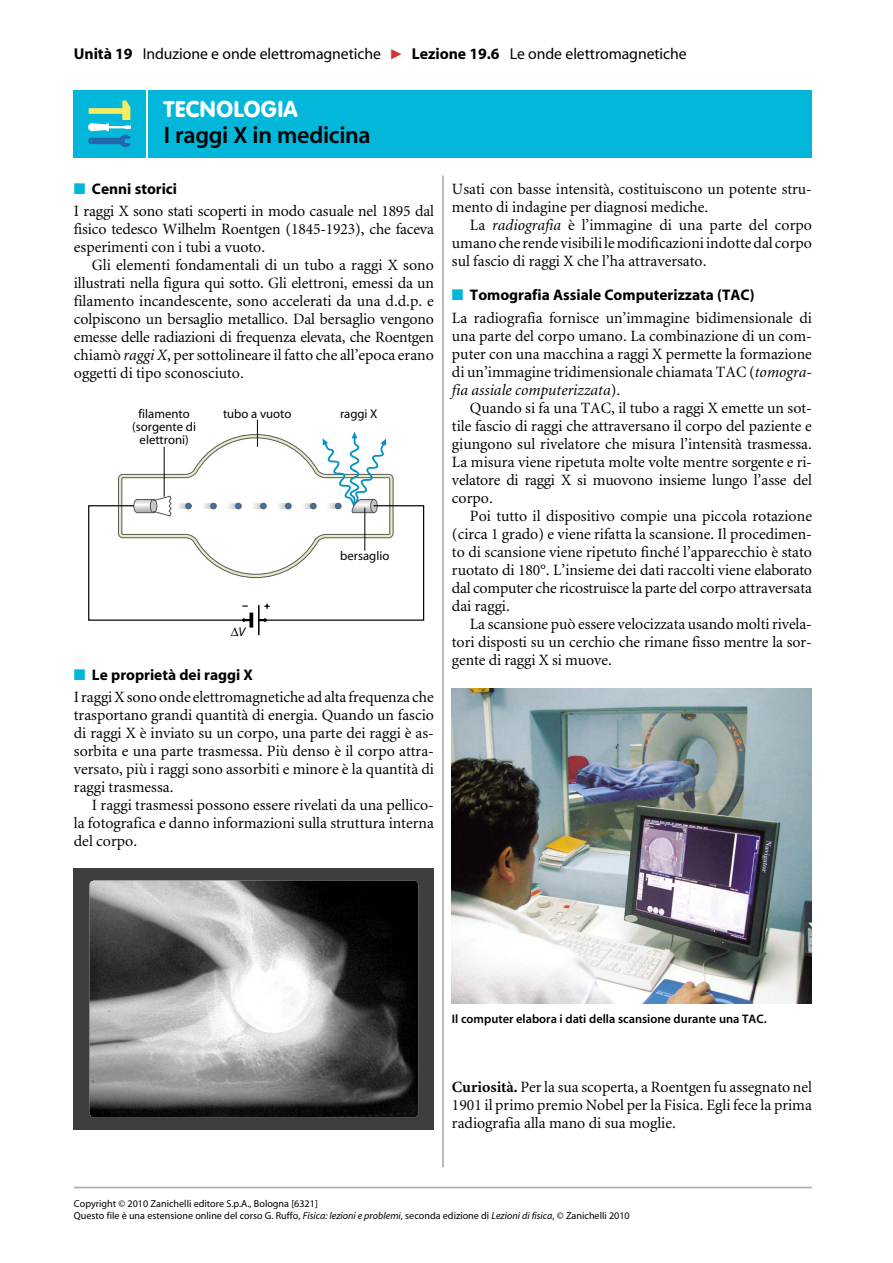
<style>
.page{position:relative;width:893px;height:1263px;background:#fff}
.page>*{position:absolute;margin:0;border:0;box-sizing:border-box;transform-origin:0 0}
.t1{font:600 24px "BY Myriad";letter-spacing:-.015em;color:#000}
.t2{font:900 22.5px "VAG Rounded";letter-spacing:.025em;color:#fff}
.t3{font:15.75px/18px "Ar Minion";color:#000;text-align:justify}
.t4{font:15.75px "BY Myriad";letter-spacing:-.005em;color:#000}
.t5{font:700 15.3px "BY Myriad";color:#000}
.t6{font:12.75px/12.8px "BY Myriad";color:#000;text-align:center}
.t7{font:italic 12.75px "BY Myriad";color:#000}
.t8{font:600 12.3px "BY Myriad";color:#000}
.t9{font:10.2px/12.3px "BY Myriad";color:#000}
.s1{font-weight:700}
.s2{color:#03b7db}
.s3{font-style:italic}
</style>
<div class="page">
<div style="left:149px;top:90px;width:663px;height:68px;background:#03b7db"></div>
<div style="left:74px;top:90px;width:72px;height:68px;background:#03b7db"></div>
<svg style="left:88px;top:101px;width:43px;height:46px"></svg>
<hr style="left:74px;top:1187px;width:738px;height:1px;background:#b1b3b4">
<hr style="left:442px;top:176px;width:2px;height:991px;background:#b1b3b4">
<div style="left:74px;top:868px;width:360px;height:262px;background:#3e3e40"></div>
<hr style="left:258px;top:605px;width:2px;height:30px;background:#000">
<svg style="left:249px;top:622px;width:4px;height:6px"></svg>
<svg style="left:88px;top:420px;width:336px;height:202px"></svg>
<hr style="left:164px;top:447px;width:1px;height:49px;background:#000">
<img style="left:90px;top:881px;width:328px;height:237px">
<img style="left:452px;top:689px;width:360px;height:315px">
<p class="t4" style="left:74px;top:45px;width:309px"><span class="s1">Unità 19</span> Induzione e onde elettromagnetiche</p>
<p class="t4" style="left:412px;top:45px;width:276px"><span class="s1">Lezione 19.6</span> Le onde elettromagnetiche</p>
<h2 class="t2" style="left:164px;top:95px;width:135px">TECNOLOGIA</h2>
<h1 class="t1" style="left:164px;top:123px;width:208px">I raggi X in medicina</h1>
<p class="t5" style="left:74px;top:180px;width:105px"><span class="s2">■</span> Cenni storici</p>
<p class="t3" style="left:74px;top:202px;width:362px">I raggi X sono stati scoperti in modo casuale nel 1895 dal fisico tedesco Wilhelm Roentgen (1845-1923), che faceva esperimenti con i tubi a vuoto.</p>
<p class="t3" style="left:74px;top:256px;width:362px;text-indent:18px">Gli elementi fondamentali di un tubo a raggi X sono illustrati nella figura qui sotto. Gli elettroni, emessi da un filamento incandescente, sono accelerati da una d.d.p. e colpiscono un bersaglio metallico. Dal bersaglio vengono emesse delle radiazioni di frequenza elevata, che Roentgen chiamò <span class="s3">raggi X</span>, per sottolineare il fatto che all’epoca erano oggetti di tipo sconosciuto.</p>
<p class="t6" style="left:139px;top:408px;width:53px">filamento</p>
<p class="t6" style="left:223px;top:408px;width:70px">tubo a vuoto</p>
<p class="t6" style="left:132px;top:421px;width:65px">(sorgente di elettroni)</p>
<p class="t7" style="left:231px;top:625px;width:16px">∆V</p>
<p class="t6" style="left:340px;top:408px;width:39px">raggi X</p>
<p class="t6" style="left:340px;top:550px;width:51px">bersaglio</p>
<p class="t5" style="left:74px;top:666px;width:181px"><span class="s2">■</span> Le proprietà dei raggi X</p>
<p class="t3" style="left:74px;top:688px;width:362px">I raggi X sono onde elettromagnetiche ad alta frequenza che trasportano grandi quantità di energia. Quando un fascio di raggi X è inviato su un corpo, una parte dei raggi è as&shy;sorbita e una parte trasmessa. Più denso è il corpo attra&shy;versato, più i raggi sono assorbiti e minore è la quantità di raggi trasmessa.</p>
<p class="t3" style="left:74px;top:796px;width:362px;text-indent:18px">I raggi trasmessi possono essere rivelati da una pellico&shy;la fotografica e danno informazioni sulla struttura interna del corpo.</p>
<p class="t3" style="left:452px;top:180px;width:361px">Usati con basse intensità, costituiscono un potente stru&shy;mento di indagine per diagnosi mediche.</p>
<p class="t3" style="left:452px;top:216px;width:362px;text-indent:18px">La <span class="s3">radiografia</span> è l’immagine di una parte del corpo umano che rende visibili le modificazioni indotte dal corpo sul fascio di raggi X che l’ha attraversato.</p>
<p class="t5" style="left:452px;top:287px;width:304px"><span class="s2">■</span> Tomografia Assiale Computerizzata (TAC)</p>
<p class="t3" style="left:452px;top:309px;width:362px">La radiografia fornisce un’immagine bidimensionale di una parte del corpo umano. La combinazione di un com&shy;puter con una macchina a raggi X permette la formazione di un’immagine tridimensionale chiamata TAC (<span class="s3">tomogra&shy;fia assiale computerizzata</span>).</p>
<p class="t3" style="left:452px;top:399px;width:362px;text-indent:18px">Quando si fa una TAC, il tubo a raggi X emette un sot&shy;tile fascio di raggi che attraversano il corpo del paziente e giungono sul rivelatore che misura l’intensità trasmessa.<br>La misura viene ripetuta molte volte mentre sorgente e ri&shy;velatore di raggi X si muovono insieme lungo l’asse del corpo.</p>
<p class="t3" style="left:452px;top:507px;width:362px;text-indent:18px">Poi tutto il dispositivo compie una piccola rotazione (circa 1 grado) e viene rifatta la scansione. Il procedimen&shy;to di scansione viene ripetuto finché l’apparecchio è stato ruotato di 180°. L’insieme dei dati raccolti viene elaborato dal computer che ricostruisce la parte del corpo attraversata dai raggi.</p>
<p class="t3" style="left:452px;top:615px;width:361px;text-indent:18px">La scansione può essere velocizzata usando molti rivela&shy;tori disposti su un cerchio che rimane fisso mentre la sor&shy;gente di raggi X si muove.</p>
<p class="t8" style="left:452px;top:1013px;width:316px">Il computer elabora i dati della scansione durante una TAC.</p>
<p class="t3" style="left:452px;top:1078px;width:362px"><span class="s1">Curiosità.</span> Per la sua scoperta, a Roentgen fu assegnato nel 1901 il primo premio Nobel per la Fisica. Egli fece la prima radiografia alla mano di sua moglie.</p>
<p class="t9" style="left:74px;top:1198px;width:557px">Copyright © 2010 Zanichelli editore S.p.A., Bologna [6321]<br>Questo file è una estensione online del corso G. Ruffo, <span class="s3">Fisica: lezioni e problemi</span>, seconda edizione di <span class="s3">Lezioni di fisica</span>, © Zanichelli 2010</p>
</div>
